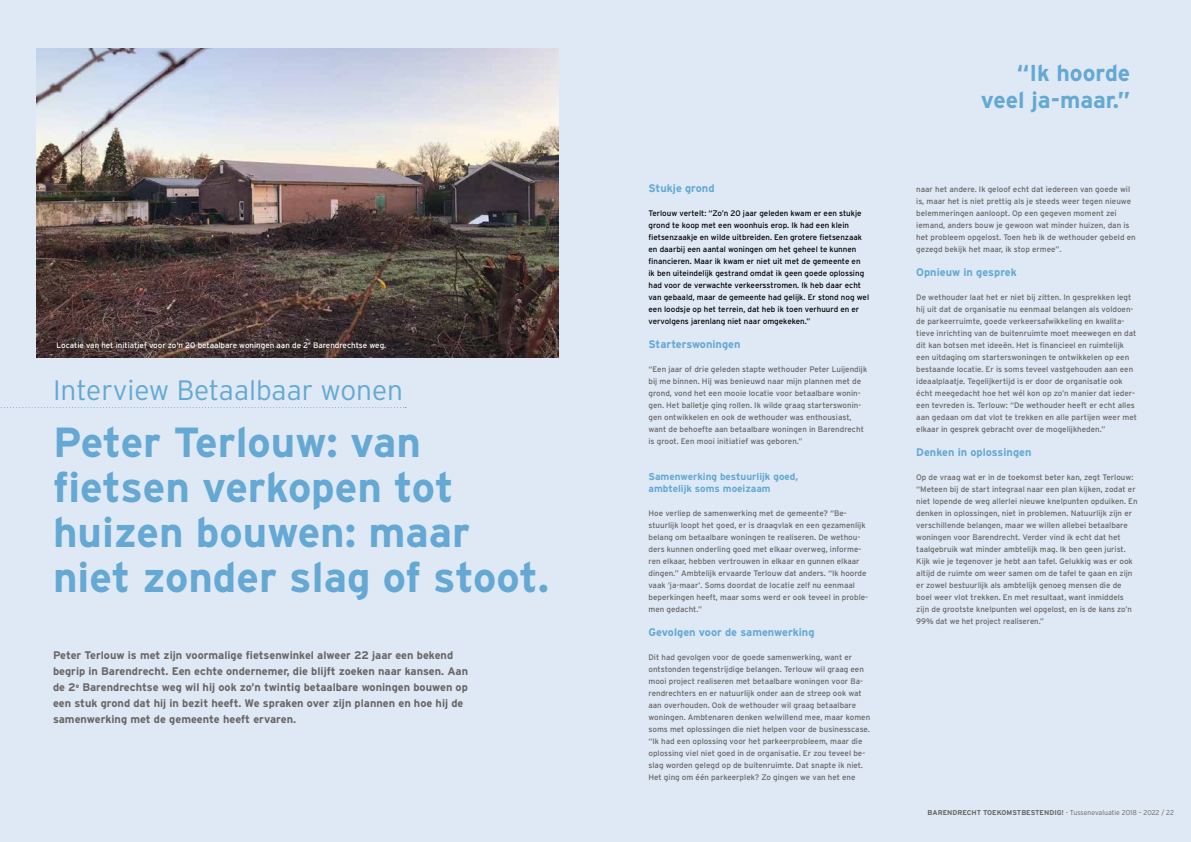
<style>
.page{position:relative;width:1191px;height:842px;background:#dee9f5}
.page>*{position:absolute;margin:0;border:0;box-sizing:border-box;transform-origin:0 0}
.t1{font:700 42px/45px "Interstate";color:#64a8d3}
.t2{font:300 28px "Interstate";color:#64a8d3}
.t3{font:700 23px/27.6px "Interstate";color:#64a8d3;text-align:right}
.t4{font:700 11px/16px "Interstate";color:#686563}
.t5{font:700 11px "Interstate";color:#64a8d3}
.t6{font:700 10px/12px "Interstate";color:#64a8d3}
.t7{font:8px/12px "Interstate";color:#686563}
.t8{font:8px/12px "Interstate";color:#000}
.t9{font:8px "Interstate";color:#fff}
.t10{font:700 7px "Interstate";color:#686563}
.s1{font-weight:300}
</style>
<div class="page">
<img style="left:36px;top:48px;width:522px;height:310px">
<svg style="left:0;top:407px;width:406px;height:1px"></svg>
<p class="t9" style="left:57px;top:341px;width:331px">Locatie van het initiatief voor zo'n 20 betaalbare woningen aan de 2<sup>e</sup> Barendrechtse weg.</p>
<h2 class="t2" style="left:53px;top:374px;width:351px">Interview Betaalbaar wonen</h2>
<h1 class="t1" style="left:53px;top:420px;width:497px">Peter Terlouw: van fietsen verkopen tot huizen bouwen: maar niet zonder slag of stoot.</h1>
<p class="t4" style="left:53px;top:647px;width:416px">Peter Terlouw is met zijn voormalige fietsenwinkel alweer 22 jaar een bekend begrip in Barendrecht. Een echte ondernemer, die blijft zoeken naar kansen. Aan de 2<sup>e</sup> Barendrechtse weg wil hij ook zo’n twintig betaalbare woningen bouwen op een stuk grond dat hij in bezit heeft. We spraken over zijn plannen en hoe hij de samenwerking met de gemeente heeft ervaren.</p>
<h3 class="t5" style="left:648px;top:182px;width:68px">Stukje grond</h3>
<p class="t8" style="left:648px;top:207px;width:222px">Terlouw vertelt: “Zo’n 20 jaar geleden kwam er een stukje grond te koop met een woonhuis erop. Ik had een klein fietsenzaakje en wilde uitbreiden. Een grotere fietsenzaak en daarbij een aantal woningen om het geheel te kunnen financieren. Maar ik kwam er niet uit met de gemeente en<br>ik ben uiteindelijk gestrand omdat ik geen goede oplossing had voor de verwachte verkeersstromen. Ik heb daar echt van gebaald, maar de gemeente had gelijk. Er stond nog wel een loodsje op het terrein, dat heb ik toen verhuurd en er vervolgens jarenlang niet naar omgekeken.”</p>
<h3 class="t5" style="left:648px;top:338px;width:94px">Starterswoningen</h3>
<p class="t7" style="left:648px;top:363px;width:220px">“Een jaar of drie geleden stapte wethouder Peter Luijendijk bij me binnen. Hij was benieuwd naar mijn plannen met de grond, vond het een mooie locatie voor betaalbare wonin&shy;gen. Het balletje ging rollen. Ik wilde graag starterswonin&shy;gen ontwikkelen en ook de wethouder was enthousiast, want de behoefte aan betaalbare woningen in Barendrecht is groot. Een mooi initiatief was geboren.”</p>
<p class="t6" style="left:648px;top:470px;width:151px">Samenwerking bestuurlijk goed, ambtelijk soms moeizaam</p>
<p class="t7" style="left:648px;top:507px;width:221px">Hoe verliep de samenwerking met de gemeente? “Be&shy;stuurlijk loopt het goed, er is draagvlak en een gezamenlijk belang om betaalbare woningen te realiseren. De wethou&shy;ders kunnen onderling goed met elkaar overweg, informe&shy;ren elkaar, hebben vertrouwen in elkaar en gunnen elkaar dingen.” Ambtelijk ervaarde Terlouw dat anders. “Ik hoorde vaak ‘ja-maar’. Soms doordat de locatie zelf nu eenmaal beperkingen heeft, maar soms werd er ook teveel in proble&shy;men gedacht.”</p>
<h3 class="t5" style="left:648px;top:626px;width:167px">Gevolgen voor de samenwerking</h3>
<p class="t7" style="left:648px;top:651px;width:223px">Dit had gevolgen voor de goede samenwerking, want er ontstonden tegenstrijdige belangen. Terlouw wil graag een mooi project realiseren met betaalbare woningen voor Ba&shy;rendrechters en er natuurlijk onder aan de streep ook wat aan overhouden. Ook de wethouder wil graag betaalbare woningen. Ambtenaren denken welwillend mee, maar komen soms met oplossingen die niet helpen voor de businesscase. “Ik had een oplossing voor het parkeerprobleem, maar die oplossing viel niet goed in de organisatie. Er zou teveel be&shy;slag worden gelegd op de buitenruimte. Dat snapte ik niet.<br>Het ging om één parkeerplek? Zo gingen we van het ene</p>
<h3 class="t3" style="left:980px;top:59px;width:151px">“Ik hoorde veel ja-maar.”</h3>
<p class="t7" style="left:916px;top:183px;width:221px">naar het andere. Ik geloof echt dat iedereen van goede wil is, maar het is niet prettig als je steeds weer tegen nieuwe belemmeringen aanloopt. Op een gegeven moment zei iemand, anders bouw je gewoon wat minder huizen, dan is het probleem opgelost. Toen heb ik de wethouder gebeld en gezegd bekijk het maar, ik stop ermee”.</p>
<h3 class="t5" style="left:916px;top:266px;width:102px">Opnieuw in gesprek</h3>
<p class="t7" style="left:916px;top:291px;width:222px">De wethouder laat het er niet bij zitten. In gesprekken legt hij uit dat de organisatie nu eenmaal belangen als voldoen&shy;de parkeerruimte, goede verkeersafwikkeling en kwalita&shy;tieve inrichting van de buitenruimte moet meewegen en dat dit kan botsen met ideeën. Het is financieel en ruimtelijk een uitdaging om starterswoningen te ontwikkelen op een bestaande locatie. Er is soms teveel vastgehouden aan een ideaalplaatje. Tegelijkertijd is er door de organisatie ook écht meegedacht hoe het wél kon op zo’n manier dat ieder&shy;een tevreden is. Terlouw: “De wethouder heeft er echt alles aan gedaan om dat vlot te trekken en alle partijen weer met elkaar in gesprek gebracht over de mogelijkheden.”</p>
<h3 class="t5" style="left:916px;top:446px;width:117px">Denken in oplossingen</h3>
<p class="t7" style="left:916px;top:471px;width:223px">Op de vraag wat er in de toekomst beter kan, zegt Terlouw: “Meteen bij de start integraal naar een plan kijken, zodat er niet lopende de weg allerlei nieuwe knelpunten opduiken. En denken in oplossingen, niet in problemen. Natuurlijk zijn er verschillende belangen, maar we willen allebei betaalbare woningen voor Barendrecht. Verder vind ik echt dat het taalgebruik wat minder ambtelijk mag. Ik ben geen jurist.<br>Kijk wie je tegenover je hebt aan tafel. Gelukkig was er ook altijd de ruimte om weer samen om de tafel te gaan en zijn er zowel bestuurlijk als ambtelijk genoeg mensen die de boel weer vlot trekken. En met resultaat, want inmiddels zijn de grootste knelpunten wel opgelost, en is de kans zo’n 99% dat we het project realiseren.”</p>
<p class="t10" style="left:927px;top:809px;width:248px">BARENDRECHT TOEKOMSTBESTENDIG! <span class="s1">- Tussenevaluatie 2018 – 2022 / 22</span></p>
</div>
